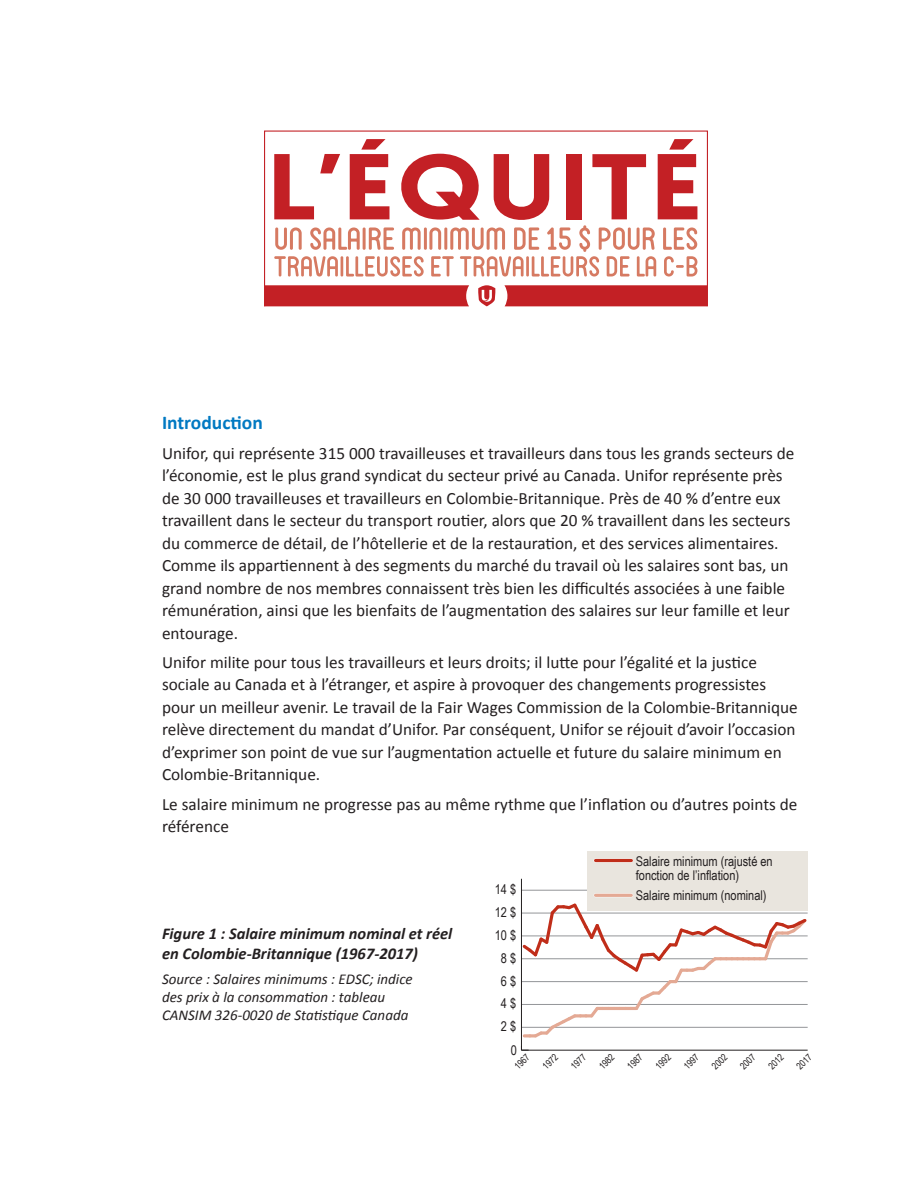
<style>
.page{position:relative;width:918px;height:1188px;background:#fff}
.page>*{position:absolute;margin:0;border:0;box-sizing:border-box;transform-origin:0 0}
.Section_heads{font:700 19.5px "Calibri";color:#0079c2}
.Paragraph{font:17.25px/22.5px "Calibri";color:#231f20}
.Figure_title{font:italic 700 16.5px/19.8px "Calibri";color:#231f20}
.Sources{font:italic 15px/18px "Calibri";color:#231f20}
.t1{font:13.35px/22.8px "Arial Narrow";color:#231f20}
.t2{font:9.6px "Arial Narrow";color:#231f20}
</style>
<div class="page">
<div style="left:264px;top:131px;width:444px;height:176px;border:1px solid #c32025"></div>
<div style="left:265px;top:285px;width:204px;height:21px;background:#c32025"></div>
<div style="left:504px;top:285px;width:203px;height:21px;background:#c32025"></div>
<svg style="left:478px;top:285px;width:17px;height:21px"></svg>
<svg style="left:274px;top:139px;width:423px;height:138px"></svg>
<hr style="left:521px;top:890px;width:287px;height:1px;background:#939598">
<div style="left:588px;top:852px;width:220px;height:59px;background:#e9e5de"></div>
<hr style="left:521px;top:1050px;width:287px;height:1px;background:#231f20">
<hr style="left:596px;top:893px;width:35px;height:4px;background:#f2e0d8">
<hr style="left:521px;top:879px;width:1px;height:171px;background:#231f20">
<svg style="left:521px;top:1049px;width:8px;height:2px"></svg>
<svg style="left:522px;top:901px;width:286px;height:137px"></svg>
<hr style="left:596px;top:894px;width:35px;height:3px;background:#e4a994">
<hr style="left:596px;top:859px;width:35px;height:3px;background:#c02d19">
<p class="Section_heads" style="left:162px;top:409px;width:102px">Introduction</p>
<p class="Paragraph" style="left:162px;top:441px;width:634px">Unifor, qui représente 315 000 travailleuses et travailleurs dans tous les grands secteurs de l’économie, est le plus grand syndicat du secteur privé au Canada. Unifor représente près de 30 000 travailleuses et travailleurs en Colombie-Britannique. Près de 40 % d’entre eux travaillent dans le secteur du transport routier, alors que 20 % travaillent dans les secteurs du commerce de détail, de l’hôtellerie et de la restauration, et des services alimentaires.<br>Comme ils appartiennent à des segments du marché du travail où les salaires sont bas, un grand nombre de nos membres connaissent très bien les difficultés associées à une faible rémunération, ainsi que les bienfaits de l’augmentation des salaires sur leur famille et leur entourage.</p>
<p class="Paragraph" style="left:162px;top:650px;width:637px">Unifor milite pour tous les travailleurs et leurs droits; il lutte pour l’égalité et la justice sociale au Canada et à l’étranger, et aspire à provoquer des changements progressistes pour un meilleur avenir. Le travail de la Fair Wages Commission de la Colombie-Britannique relève directement du mandat d’Unifor. Par conséquent, Unifor se réjouit d’avoir l’occasion d’exprimer son point de vue sur l’augmentation actuelle et future du salaire minimum en Colombie-Britannique.</p>
<p class="Paragraph" style="left:162px;top:792px;width:637px">Le salaire minimum ne progresse pas au même rythme que l’inflation ou d’autres points de référence</p>
<p class="Figure_title" style="left:162px;top:923px;width:292px">Figure 1 : Salaire minimum nominal et réel en Colombie-Britannique (1967‑2017)</p>
<p class="Sources" style="left:162px;top:969px;width:252px">Source : Salaires minimums : EDSC; indice des prix à la consommation : tableau<br>CANSIM 326‑0020 de Statistique Canada</p>
<p class="t1" style="left:495px;top:877px;width:23px">14 $</p>
<p class="t1" style="left:495px;top:900px;width:23px">12 $<br>10 $</p>
<p class="t1" style="left:501px;top:946px;width:17px">8 $<br>6 $</p>
<p class="t1" style="left:501px;top:992px;width:17px">4 $</p>
<p class="t1" style="left:501px;top:1015px;width:17px">2 $</p>
<p class="t1" style="left:636px;top:853px;width:138px;line-height:14.4px">Salaire minimum (rajusté en fonction de l’inflation)</p>
<p class="t1" style="left:636px;top:884px;width:132px">Salaire minimum (nominal)</p>
<p class="t1" style="left:511px;top:1039px;width:8px">0</p>
<p class="t2" style="left:511px;top:1063px;width:19px;rotate:-45deg">1967</p>
<p class="t2" style="left:539px;top:1063px;width:19px;rotate:-45deg">1972</p>
<p class="t2" style="left:567px;top:1063px;width:19px;rotate:-45deg">1977</p>
<p class="t2" style="left:596px;top:1063px;width:19px;rotate:-45deg">1982</p>
<p class="t2" style="left:624px;top:1063px;width:19px;rotate:-45deg">1987</p>
<p class="t2" style="left:652px;top:1063px;width:19px;rotate:-45deg">1992</p>
<p class="t2" style="left:680px;top:1063px;width:19px;rotate:-45deg">1997</p>
<p class="t2" style="left:709px;top:1063px;width:19px;rotate:-45deg">2002</p>
<p class="t2" style="left:737px;top:1063px;width:19px;rotate:-45deg">2007</p>
<p class="t2" style="left:765px;top:1063px;width:19px;rotate:-45deg">2012</p>
<p class="t2" style="left:793px;top:1063px;width:19px;rotate:-45deg">2017</p>
</div>
